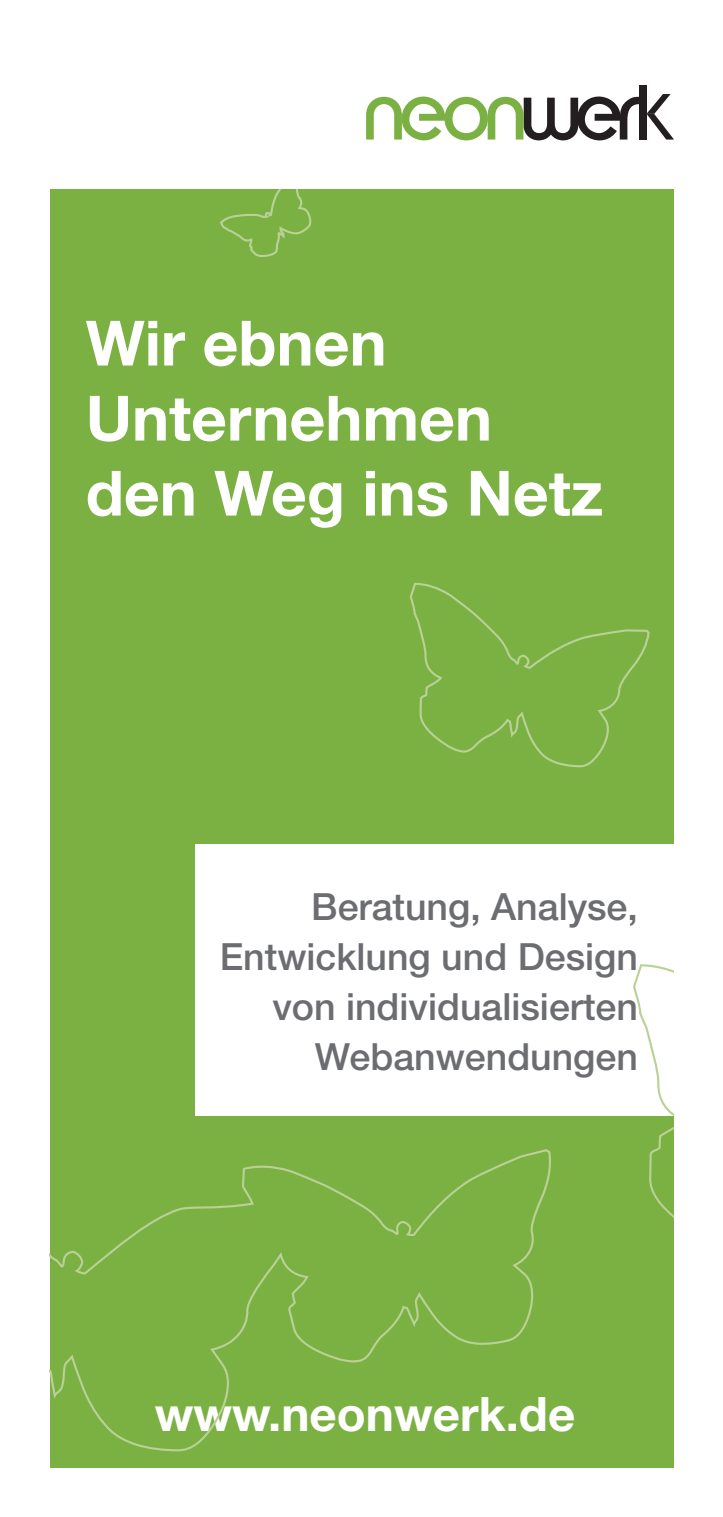
<style>
.page{position:relative;width:723px;height:1517px;background:#fff}
.page>*{position:absolute;margin:0;border:0;box-sizing:border-box;transform-origin:0 0}
.t1{font:700 62.5px "Helvetica Neue";color:#fff}
.t2{font:700 47.5px "Helvetica Neue";color:#fff}
.t3{font:500 37.5px "Helvetica Neue";color:#6c6d70}
</style>
<div class="page">
<svg style="left:366px;top:96px;width:273px;height:45px"></svg>
<div style="left:639px;top:85px;width:7px;height:55px;background:#231f20"></div>
<svg style="left:646px;top:94px;width:28px;height:46px"></svg>
<div style="left:50px;top:189px;width:624px;height:1278px;background:#7ab142"></div>
<svg style="left:220px;top:189px;width:92px;height:68px"></svg>
<svg style="left:410px;top:582px;width:240px;height:186px"></svg>
<div style="left:195px;top:844px;width:491px;height:272px;background:#fff"></div>
<svg style="left:50px;top:964px;width:623px;height:488px"></svg>
<p class="t1" style="left:86px;top:304px;width:302px">Wir ebnen</p>
<p class="t1" style="left:86px;top:379px;width:408px">Unternehmen</p>
<p class="t1" style="left:86px;top:454px;width:519px">den Weg ins Netz</p>
<p class="t3" style="left:311px;top:884px;width:328px">Beratung, Analyse,</p>
<p class="t3" style="left:220px;top:934px;width:420px">Entwicklung und Design</p>
<p class="t3" style="left:272px;top:984px;width:367px">von individualisierten</p>
<p class="t3" style="left:315px;top:1034px;width:324px">Webanwendungen</p>
<p class="t2" style="left:155px;top:1385px;width:422px">www.neonwerk.de</p>
</div>
